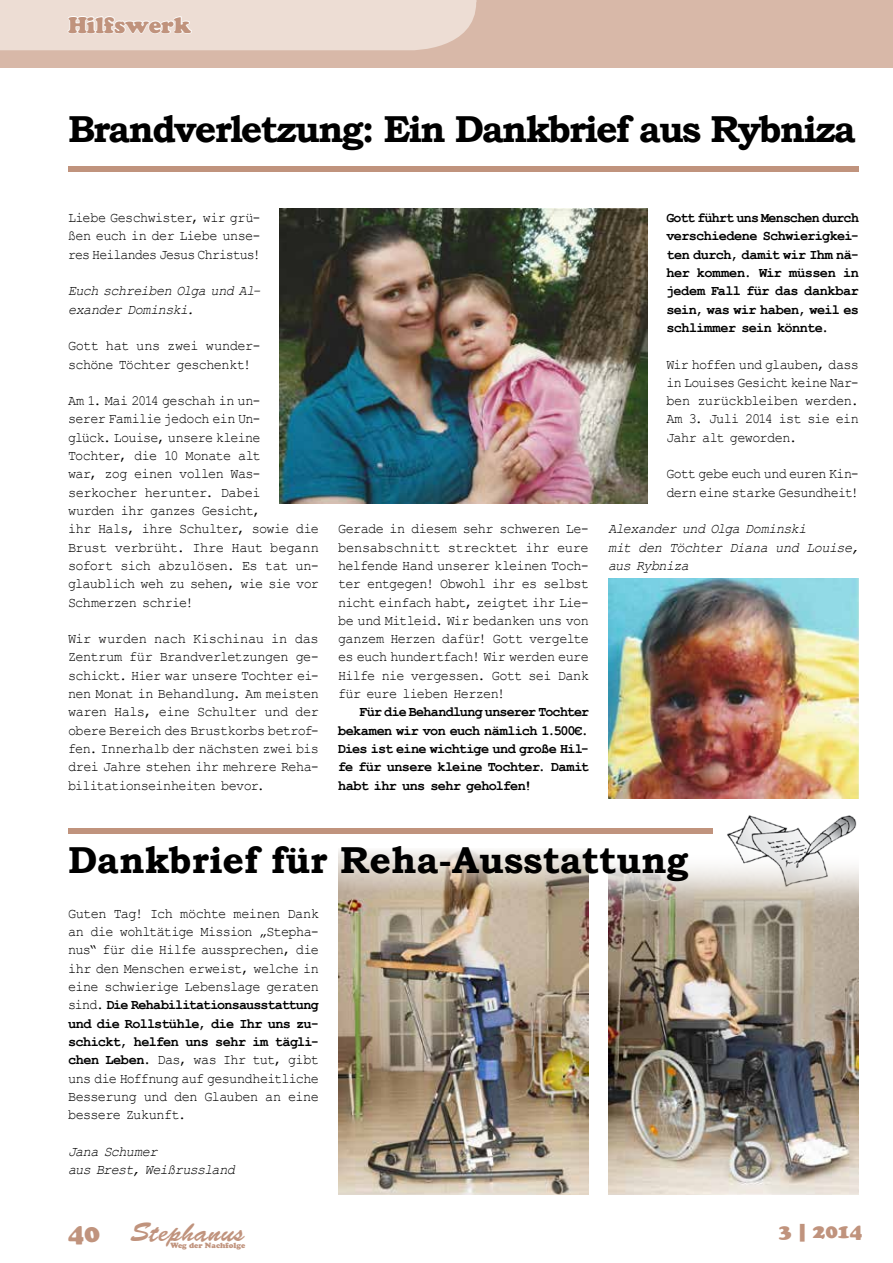
<style>
.page{position:relative;width:893px;height:1263px;background:#fff}
.page>*{position:absolute;margin:0;border:0;box-sizing:border-box;transform-origin:0 0}
.t1{font:700 37.5px "Bookman Old Style";letter-spacing:-.05em;color:#000}
.t2{font:700 37.5px "Bookman Old Style";color:#000}
.t3{font:27px "Banff Plain";letter-spacing:.02em;color:#c0937d}
.t4{font:25.5px "Cooper Black Std";color:#c0937d}
.t5{font:22.5px "Cooper Black Std";color:#c0937d}
.t6{font:900 21px "Cooper";color:#c0937d}
.t7{font:14.25px/18.3px "Courier New";letter-spacing:-.045em;color:#000;text-align:justify;scale:.95 1}
.t8{font:14.25px/18.3px "Courier New";letter-spacing:-.045em;color:#000;text-align:justify;scale:.96 1}
.t9{font:700 14.25px/18.3px "Courier New";letter-spacing:-.045em;color:#000;text-align:justify;scale:.93 1}
.t10{font:700 14.25px/18.3px "Courier New";letter-spacing:-.045em;color:#000;text-align:justify;scale:.94 1}
.t11{font:italic 14.25px/18.3px "Courier New";letter-spacing:-.045em;color:#000;scale:.95 1}
.t12{font:14.25px/18.3px "Courier New";letter-spacing:-.045em;color:#000;scale:.94 1}
.t13{font:7.5px "Cooper Black Std";color:#c0937d}
.s1{font-weight:700}
</style>
<div class="page">
<div style="left:0;top:0;width:892px;height:68px;background:#d8b8a8"></div>
<svg style="left:0;top:0;width:477px;height:51px;background:#ecdcd3"></svg>
<img style="left:727px;top:815px;width:130px;height:34px">
<img style="left:338px;top:849px;width:251px;height:346px">
<img style="left:608px;top:849px;width:251px;height:346px">
<div style="left:68px;top:166px;width:791px;height:6px;background:#c0937d"></div>
<img style="left:280px;top:208px;width:367px;height:296px">
<img style="left:608px;top:578px;width:251px;height:221px">
<div style="left:68px;top:828px;width:645px;height:6px;background:#c0937d"></div>
<h3 class="t5" style="left:68px;top:11px;width:125px">Hilfswerk</h3>
<h1 class="t1" style="left:68px;top:102px;width:789px">Brandverletzung: Ein Dankbrief aus Rybniza</h1>
<p class="t7" style="left:68px;top:208px;width:204px">Liebe Geschwister, wir grü&shy;ßen euch in der Liebe unse&shy;res Heilandes Jesus Christus!</p>
<p class="t11" style="left:68px;top:281px;width:204px">Euch schreiben Olga und Al&shy;exander Dominski.</p>
<p class="t8" style="left:68px;top:336px;width:202px">Gott hat uns zwei wunder&shy;schöne Töchter geschenkt!</p>
<p class="t7" style="left:68px;top:391px;width:266px;text-align:left">Am 1. Mai 2014 geschah in un-<br>serer Familie jedoch ein Un-<br>glück. Louise, unsere kleine<br>Tochter, die 10 Monate alt<br>war, zog einen vollen Was&shy;serkocher herunter. Dabei<br>wurden ihr ganzes Gesicht,<br>ihr Hals, ihre Schulter, sowie die<br>Brust verbrüht. Ihre Haut begann sofort sich abzulösen. Es tat un&shy;glaublich weh zu sehen, wie sie vor<br>Schmerzen schrie!</p>
<p class="t8" style="left:68px;top:629px;width:263px">Wir wurden nach Kischinau in das Zentrum für Brandverletzungen ge&shy;schickt. Hier war unsere Tochter ei&shy;nen Monat in Behandlung. Am meisten waren Hals, eine Schulter und der obere Bereich des Brustkorbs betrof&shy;fen. Innerhalb der nächsten zwei bis drei Jahre stehen ihr mehrere Reha&shy;bilitationseinheiten bevor.</p>
<p class="t7" style="left:338px;top:519px;width:266px">Gerade in diesem sehr schweren Le&shy;bensabschnitt strecktet ihr eure helfende Hand unserer kleinen Toch&shy;ter entgegen! Obwohl ihr es selbst nicht einfach habt, zeigtet ihr Lie&shy;be und Mitleid. Wir bedanken uns von ganzem Herzen dafür! Gott vergelte es euch hundertfach! Wir werden eure Hilfe nie vergessen. Gott sei Dank für eure lieben Herzen!</p>
<p class="t10" style="left:338px;top:702px;width:269px;text-indent:21px">Für die Behandlung unserer Tochter bekamen wir von euch nämlich 1.500€.<br>Dies ist eine wichtige und große Hil&shy;fe für unsere kleine Tochter. Damit habt ihr uns sehr geholfen!</p>
<p class="t9" style="left:666px;top:208px;width:209px">Gott führt uns Menschen durch verschiedene Schwierigkei&shy;ten durch, damit wir Ihm nä&shy;her kommen. Wir müssen in jedem Fall für das dankbar sein, was wir haben, weil es schlimmer sein könnte.</p>
<p class="t7" style="left:666px;top:354px;width:204px">Wir hoffen und glauben, dass in Louises Gesicht keine Nar&shy;ben zurückbleiben werden.<br>Am 3. Juli 2014 ist sie ein Jahr alt geworden.</p>
<p class="t12" style="left:666px;top:464px;width:206px">Gott gebe euch und euren Kin&shy;dern eine starke Gesundheit!</p>
<p class="t11" style="left:608px;top:519px;width:266px">Alexander und Olga Dominski<br>mit den Töchter Diana und Louise, aus Rybniza</p>
<h1 class="t2" style="left:68px;top:833px;width:622px">Dankbrief für Reha-Ausstattung</h1>
<p class="t8" style="left:68px;top:904px;width:263px">Guten Tag! Ich möchte meinen Dank an die wohltätige Mission „Stepha&shy;nus“ für die Hilfe aussprechen, die ihr den Menschen erweist, welche in eine schwierige Lebenslage geraten sind. <span class="s1">Die Rehabilitationsausstattung und die Rollstühle, die Ihr uns zu&shy;schickt, helfen uns sehr im tägli&shy;chen Leben.</span> Das, was Ihr tut, gibt uns die Hoffnung auf gesundheitliche Besserung und den Glauben an eine bessere Zukunft.</p>
<p class="t11" style="left:68px;top:1141px;width:177px">Jana Schumer<br>aus Brest, Weißrussland</p>
<h3 class="t4" style="left:68px;top:1218px;width:34px">40</h3>
<h2 class="t3" style="left:130px;top:1217px;width:116px">Stephanus</h2>
<h3 class="t6" style="left:779px;top:1218px;width:85px">3 | 2014</h3>
<p class="t13" style="left:170px;top:1241px;width:76px">Weg der Nachfolge</p>
</div>
